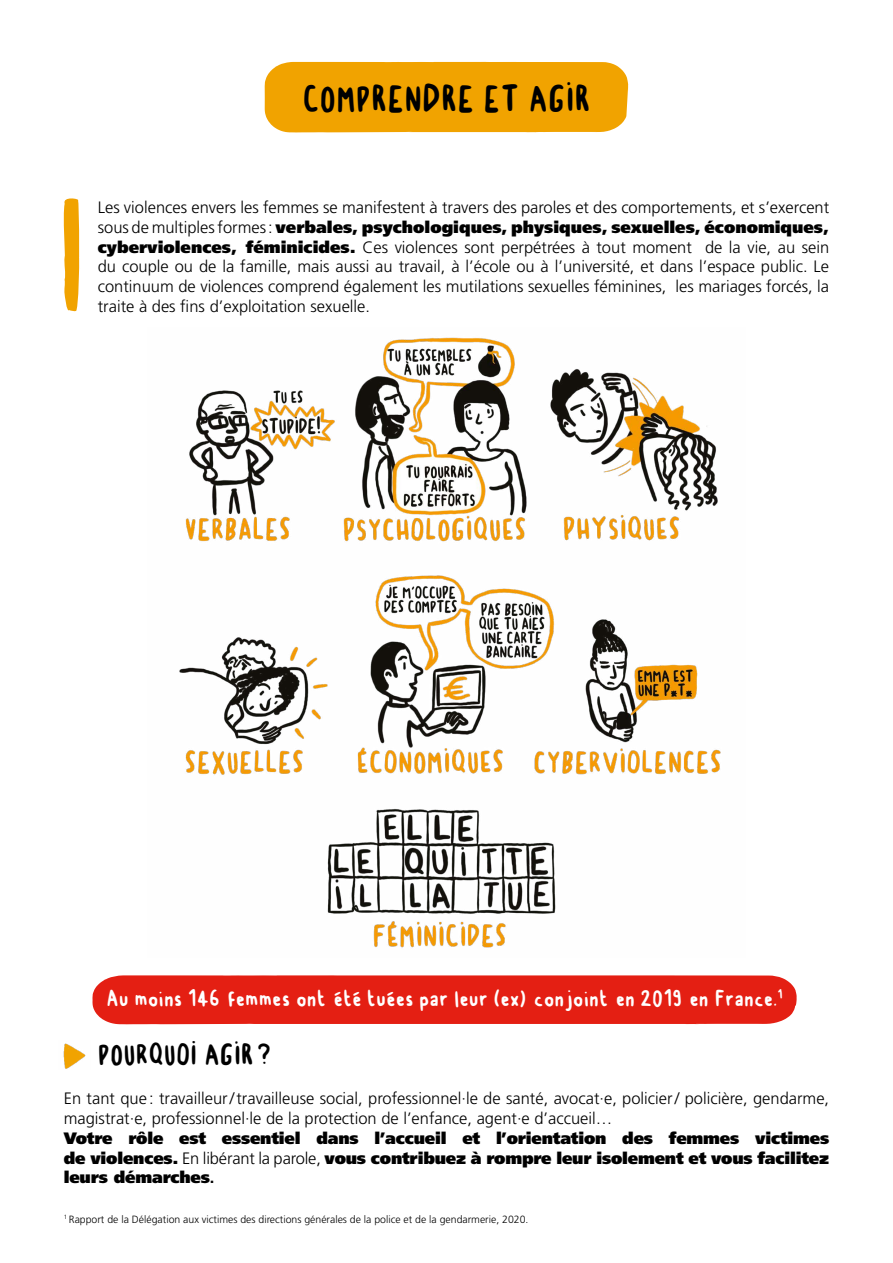
<style>
.page{position:relative;width:893px;height:1263px;background:#fff}
.page>*{position:absolute;margin:0;border:0;box-sizing:border-box;transform-origin:0 0}
.t1{font:37.5px "Cibi";color:#000}
.t2{font:30px "Cibi";color:#000}
.t3{font:24px "Cibi";color:#fff}
.t4{font:300 16.5px/19.8px "Frutiger LT Std";color:#000;text-align:justify}
.t5{font:900 16.5px/19.8px "Frutiger LT Std";letter-spacing:-.01em;color:#000;text-align:justify}
.t6{font:300 10.5px "Frutiger LT Std";color:#000}
.s1{font-weight:900}
.s2{font-weight:300}
.s3{font-weight:700}
</style>
<div class="page">
<div style="left:265px;top:62px;width:364px;height:70px;background:#f1a300"></div>
<svg style="left:63px;top:198px;width:17px;height:114px;background:#f3b431"></svg>
<img style="left:179px;top:337px;width:542px;height:611px">
<img style="left:63px;top:1043px;width:23px;height:26px">
<div style="left:92px;top:975px;width:705px;height:49px;background:#e41f13"></div>
<h1 class="t1" style="left:302px;top:80px;width:290px">COMPRENDRE ET AGIR</h1>
<p class="t4" style="left:98px;top:198px;width:733px">Les violences envers les femmes se manifestent à travers des paroles et des comportements, et s’exercent sous de multiples formes: <span class="s1">verbales, psychologiques, physiques, sexuelles, économiques, cyberviolences, féminicides.</span> Ces violences sont perpétrées à tout moment de la vie, au sein du couple ou de la famille, mais aussi au travail, à l’école ou à l’université, et dans l’espace public. Le continuum de violences comprend également les mutilations sexuelles féminines, les mariages forcés, la traite à des fins d’exploitation sexuelle.</p>
<h3 class="t3" style="left:106px;top:986px;width:678px">Au moins 146 femmes ont été tuées par leur (ex) conjoint en 2019 en France.<sup>1</sup></h3>
<h2 class="t2" style="left:98px;top:1040px;width:175px">POURQUOI AGIR?</h2>
<p class="t4" style="left:64px;top:1089px;width:767px">En tant que: travailleur/travailleuse social, professionnel·le de santé, avocat·e, policier/ policière, gendarme, magistrat·e, professionnel·le de la protection de l’enfance, agent·e d’accueil…</p>
<p class="t5" style="left:64px;top:1128px;width:767px">Votre rôle est essentiel dans l’accueil et l’orientation des femmes victimes de violences. <span class="s2">En libérant la parole,</span> vous contribuez à rompre leur isolement et vous facilitez leurs démarches<span class="s3">.</span></p>
<p class="t6" style="left:64px;top:1213px;width:466px"><sup>1</sup> Rapport de la Délégation aux victimes des directions générales de la police et de la gendarmerie, 2020.</p>
</div>
